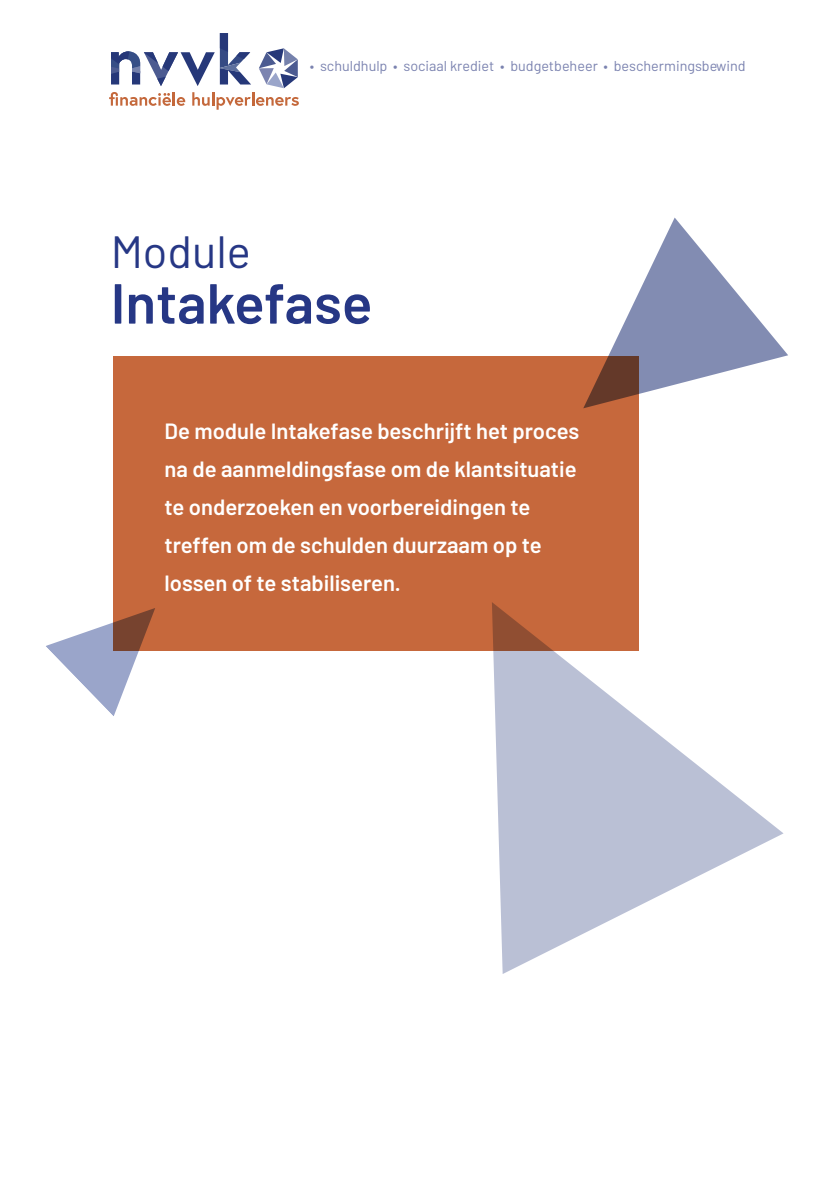
<style>
.page{position:relative;width:840px;height:1191px;background:#fff}
.page>*{position:absolute;margin:0;border:0;box-sizing:border-box;transform-origin:0 0}
.t1{font:600 56.4px "Barlow";color:#263785}
.t2{font:45px "Barlow";color:#263785}
.t3{font:600 22px/38px "Barlow";color:#fff}
.t4{font:14.4px "Barlow";color:#7b83b0}
</style>
<div class="page">
<svg style="left:109px;top:33px;width:190px;height:77px"></svg>
<div style="left:113px;top:356px;width:525px;height:295px;background:#c6683c"></div>
<svg style="left:583px;top:217px;width:204px;height:191px"></svg>
<svg style="left:492px;top:602px;width:291px;height:372px"></svg>
<svg style="left:46px;top:608px;width:109px;height:108px"></svg>
<p class="t4" style="left:310px;top:56px;width:437px">• schuldhulp • sociaal krediet • budgetbeheer • beschermingsbewind</p>
<h2 class="t2" style="left:111px;top:219px;width:141px">Module</h2>
<h1 class="t1" style="left:111px;top:262px;width:263px">Intakefase</h1>
<p class="t3" style="left:164px;top:410px;width:416px">De module Intakefase beschrijft het proces na de aanmeldingsfase om de klantsituatie te onderzoeken en voorbereidingen te treffen om de schulden duurzaam op te lossen of te stabiliseren.</p>
</div>
